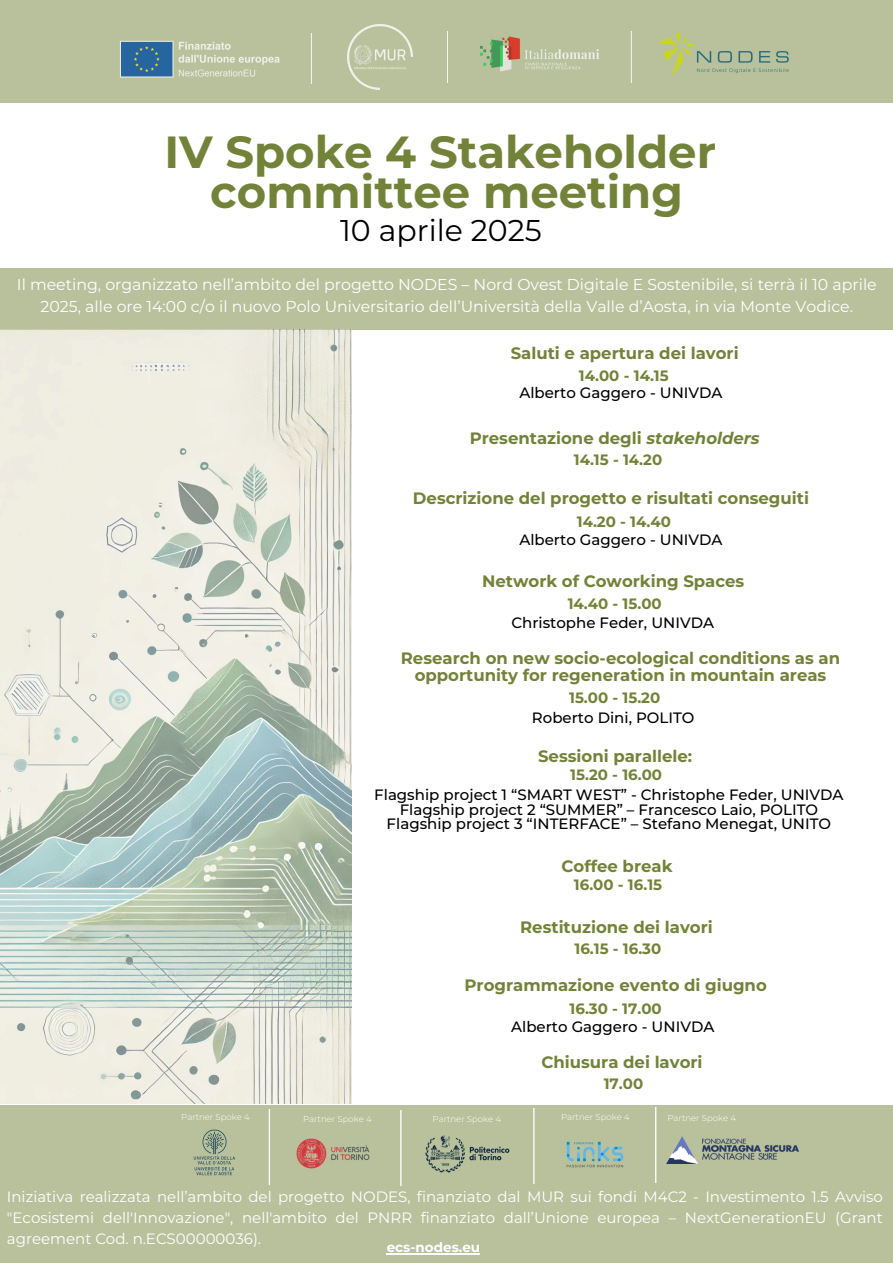
<style>
.page{position:relative;width:893px;height:1263px;background:#fff}
.page>*{position:absolute;margin:0;border:0;box-sizing:border-box;transform-origin:0 0}
.t1{font:700 45px/39.4px "Montserrat";color:#728339;text-align:center}
.t2{font:30px "Montserrat";color:#000}
.t3{font:700 16.5px/16.4px "Montserrat";color:#728339;text-align:center}
.t4{font:15.75px/21.9px "Montserrat";color:#fff;text-align:center}
.t5{font:500 15px/14.6px "Montserrat";color:#000;text-align:center}
.t6{font:15px/20.9px "Montserrat";color:#fff;text-align:justify}
.t7{font:700 15px "Montserrat";color:#728339}
.t8{font:700 13.5px "Montserrat";color:#fff}
.t9{font:300 8.55px "Montserrat";color:#fff}
.s1{font-style:italic}
</style>
<div class="page">
<div style="left:0;top:1105px;width:893px;height:158px;background:#b8c19c"></div>
<div style="left:0;top:0;width:893px;height:102px;background:#b8c19c"></div>
<img style="left:658px;top:32px;width:131px;height:44px">
<div style="left:0;top:268px;width:893px;height:61px;background:#b8c19c"></div>
<img style="left:120px;top:40px;width:160px;height:38px">
<img style="left:347px;top:25px;width:65px;height:64px">
<img style="left:481px;top:36px;width:118px;height:36px">
<img style="left:0;top:329px;width:352px;height:775px">
<svg style="left:311px;top:34px;width:1px;height:50px"></svg>
<svg style="left:447px;top:32px;width:1px;height:50px"></svg>
<svg style="left:631px;top:32px;width:1px;height:50px"></svg>
<svg style="left:269px;top:1109px;width:1px;height:76px"></svg>
<img style="left:296px;top:1138px;width:74px;height:31px">
<img style="left:425px;top:1135px;width:85px;height:38px">
<img style="left:566px;top:1141px;width:58px;height:27px">
<img style="left:193px;top:1129px;width:42px;height:47px">
<svg style="left:400px;top:1110px;width:1px;height:76px"></svg>
<svg style="left:533px;top:1108px;width:1px;height:75px"></svg>
<svg style="left:655px;top:1107px;width:1px;height:75px"></svg>
<img style="left:666px;top:1136px;width:133px;height:27px">
<hr style="left:387px;top:1253px;width:93px;height:1px;background:#fff">
<p class="t1" style="left:164px;top:132px;width:553px">IV Spoke 4 Stakeholder committee meeting</p>
<p class="t2" style="left:340px;top:212px;width:203px">10 aprile 2025</p>
<p class="t4" style="left:17px;top:273px;width:861px">Il meeting, organizzato nell’ambito del progetto NODES – Nord Ovest Digitale E Sostenibile, si terrà il 10 aprile<br>2025, alle ore 14:00 c/o il nuovo Polo Universitario dell’Università della Valle d’Aosta, in via Monte Vodice.</p>
<p class="t3" style="left:511px;top:345px;width:229px">Saluti e apertura dei lavori</p>
<p class="t5" style="left:519px;top:386px;width:205px">Alberto Gaggero - UNIVDA</p>
<p class="t3" style="left:470px;top:430px;width:291px">Presentazione degli <span class="s1">stakeholders</span></p>
<h2 class="t7" style="left:579px;top:366px;width:91px">14.00 - 14.15</h2>
<h4 class="t7" style="left:574px;top:450px;width:90px">14.15 - 14.20</h4>
<h3 class="t3" style="left:413px;top:490px;width:397px">Descrizione del progetto e risultati conseguiti</h3>
<h3 class="t5" style="left:519px;top:532px;width:205px">Alberto Gaggero - UNIVDA</h3>
<h3 class="t7" style="left:577px;top:512px;width:96px">14.20 - 14.40</h3>
<h1 class="t3" style="left:482px;top:573px;width:264px">Network of Coworking Spaces</h1>
<p class="t7" style="left:568px;top:594px;width:96px">14.40 - 15.00</p>
<h3 class="t5" style="left:511px;top:615px;width:204px">Christophe Feder, UNIVDA</h3>
<h3 class="t3" style="left:401px;top:650px;width:441px">Research on new socio-ecological conditions as an opportunity for regeneration in mountain areas</h3>
<h3 class="t7" style="left:569px;top:689px;width:93px">15.00 - 15.20</h3>
<h3 class="t5" style="left:532px;top:710px;width:164px">Roberto Dini, POLITO</h3>
<h3 class="t3" style="left:538px;top:748px;width:156px">Sessioni parallele:</h3>
<h3 class="t7" style="left:570px;top:766px;width:93px">15.20 - 16.00</h3>
<h3 class="t5" style="left:374px;top:787px;width:471px">Flagship project 1 “SMART WEST” - Christophe Feder, UNIVDA<br>Flagship project 2 “SUMMER” – Francesco Laio, POLITO<br>Flagship project 3 “INTERFACE” – Stefano Menegat, UNITO</h3>
<h3 class="t3" style="left:561px;top:858px;width:112px">Coffee break</h3>
<h3 class="t7" style="left:574px;top:876px;width:90px">16.00 - 16.15</h3>
<h3 class="t3" style="left:520px;top:919px;width:194px">Restituzione dei lavori</h3>
<h3 class="t7" style="left:574px;top:940px;width:88px">16.15 - 16.30</h3>
<h3 class="t3" style="left:464px;top:977px;width:304px">Programmazione evento di giugno</h3>
<h3 class="t5" style="left:511px;top:1019px;width:205px">Alberto Gaggero - UNIVDA</h3>
<h3 class="t7" style="left:569px;top:999px;width:94px">16.30 - 17.00</h3>
<h3 class="t3" style="left:541px;top:1054px;width:163px">Chiusura dei lavori</h3>
<h3 class="t7" style="left:604px;top:1075px;width:41px">17.00</h3>
<h3 class="t9" style="left:667px;top:1113px;width:70px">Partner Spoke 4</h3>
<h3 class="t9" style="left:181px;top:1112px;width:70px">Partner Spoke 4</h3>
<h3 class="t9" style="left:303px;top:1113px;width:70px">Partner Spoke 4</h3>
<h3 class="t9" style="left:432px;top:1113px;width:70px">Partner Spoke 4</h3>
<h3 class="t9" style="left:561px;top:1112px;width:70px">Partner Spoke 4</h3>
<p class="t6" style="left:7px;top:1186px;width:877px">Iniziativa realizzata nell’ambito del progetto NODES, finanziato dal MUR sui fondi M4C2 - Investimento 1.5 Avviso "Ecosistemi dell'Innovazione", nell'ambito del PNRR finanziato dall’Unione europea – NextGenerationEU (Grant agreement Cod. n.ECS00000036).</p>
<h3 class="t8" style="left:387px;top:1239px;width:95px">ecs-nodes.eu</h3>
</div>
